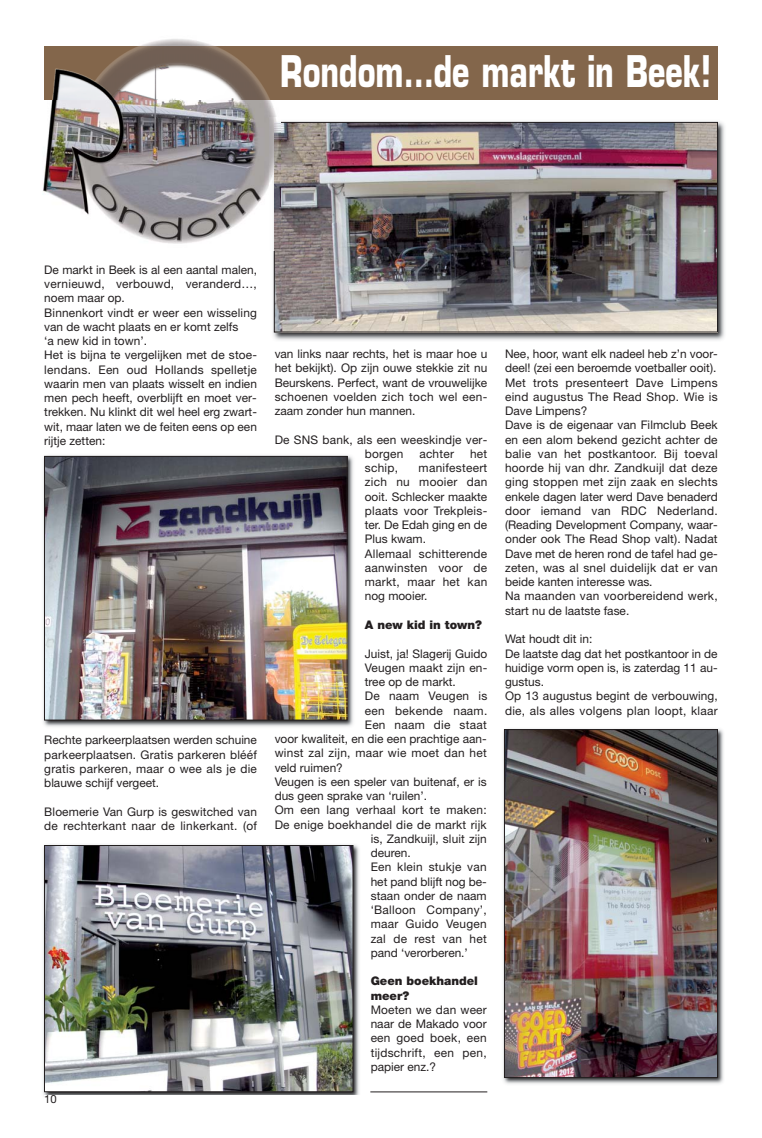
<style>
.page{position:relative;width:762px;height:1138px;background:#fff}
.page>*{position:absolute;margin:0;border:0;box-sizing:border-box;transform-origin:0 0}
.t1{font:700 42.5px "Eurostile";color:#fff;scale:.71 1}
.t2{font:11.88px/14.2px "Helvetica Neue";letter-spacing:.01em;color:#231f20}
.t3{font:900 11.88px/14.2px "Helvetica Neue";color:#231f20}
.t4{font:11.25px "Helvetica Neue";color:#231f20}
</style>
<div class="page">
<hr style="left:370px;top:1091px;width:117px;height:1px;background:#231f20">
<div style="left:44px;top:46px;width:674px;height:53px;background:#83664b"></div>
<img style="left:503px;top:729px;width:221px;height:355px">
<img style="left:506px;top:731px;width:210px;height:344px">
<div style="left:504px;top:729px;width:214px;height:348px;border:1px solid #231f20"></div>
<img style="left:43px;top:455px;width:310px;height:272px">
<img style="left:46px;top:458px;width:299px;height:260px">
<div style="left:44px;top:456px;width:303px;height:264px;border:1px solid #231f20"></div>
<img style="left:43px;top:844px;width:316px;height:251px">
<img style="left:46px;top:847px;width:305px;height:242px">
<div style="left:44px;top:845px;width:309px;height:246px;border:1px solid #231f20"></div>
<img style="left:273px;top:121px;width:452px;height:219px">
<img style="left:276px;top:124px;width:440px;height:206px">
<div style="left:274px;top:122px;width:444px;height:210px;border:1px solid #231f20"></div>
<img style="left:43px;top:39px;width:238px;height:205px">
<img style="left:44px;top:46px;width:237px;height:53px">
<img style="left:269px;top:117px;width:5px;height:133px">
<img style="left:274px;top:123px;width:7px;height:127px">
<svg style="left:274px;top:117px;width:7px;height:6px"></svg>
<h1 class="t1" style="left:280px;top:55px;width:608px">Rondom…de markt in Beek!</h1>
<p class="t2" style="left:44px;top:264px;width:214px">De markt in Beek is al een aantal malen, vernieuwd, verbouwd, veranderd…, noem maar op.<br>Binnenkort vindt er weer een wisseling van de wacht plaats en er komt zelfs<br>‘a new kid in town’.<br>Het is bijna te vergelijken met de stoe&shy;lendans. Een oud Hollands spelletje waarin men van plaats wisselt en indien men pech heeft, overblijft en moet ver&shy;trekken. Nu klinkt dit wel heel erg zwart&shy;wit, maar laten we de feiten eens op een rijtje zetten:</p>
<p class="t2" style="left:44px;top:734px;width:214px;text-align:justify">Rechte parkeerplaatsen werden schuine parkeerplaatsen. Gratis parkeren blééf gratis parkeren, maar o wee als je die blauwe schijf vergeet.</p>
<p class="t2" style="left:44px;top:805px;width:214px">Bloemerie Van Gurp is geswitched van de rechterkant naar de linkerkant. (of</p>
<p class="t4" style="left:44px;top:1095px;width:14px">10</p>
<p class="t2" style="left:275px;top:348px;width:214px;text-align:justify">van links naar rechts, het is maar hoe u het bekijkt). Op zijn ouwe stekkie zit nu Beurskens. Perfect, want de vrouwelijke schoenen voelden zich toch wel een&shy;zaam zonder hun mannen.</p>
<p class="t2" style="left:275px;top:433px;width:214px;text-align:center">De SNS bank, als een weeskindje ver&shy;borgen</p>
<p class="t2" style="left:419px;top:447px;width:36px">achter</p>
<p class="t2" style="left:470px;top:447px;width:19px">het</p>
<p class="t2" style="left:365px;top:462px;width:124px;text-indent:54px">manifesteert zich nu mooier dan ooit. Schlecker maakte plaats voor Trekpleis&shy;ter. De Edah ging en de<br>Plus kwam.<br>Allemaal schitterende aanwinsten voor de markt, maar het kan nog mooier.</p>
<p class="t3" style="left:365px;top:618px;width:119px">A new kid in town?</p>
<p class="t2" style="left:365px;top:647px;width:124px">Juist, ja! Slagerij Guido</p>
<p class="t2" style="left:365px;top:661px;width:124px">Veugen maakt zijn en-</p>
<p class="t2" style="left:365px;top:675px;width:93px">tree op de markt.</p>
<p class="t2" style="left:365px;top:690px;width:124px">De naam Veugen is</p>
<p class="t2" style="left:365px;top:704px;width:124px">een bekende naam.</p>
<p class="t2" style="left:365px;top:718px;width:123px">Een naam die staat</p>
<p class="t2" style="left:275px;top:732px;width:214px">voor kwaliteit, en die een prachtige aan-</p>
<p class="t2" style="left:275px;top:747px;width:214px">winst zal zijn, maar wie moet dan het</p>
<p class="t2" style="left:275px;top:761px;width:70px">veld ruimen?</p>
<p class="t2" style="left:275px;top:775px;width:214px">Veugen is een speler van buitenaf, er is</p>
<p class="t2" style="left:275px;top:789px;width:154px">dus geen sprake van ‘ruilen’.</p>
<p class="t2" style="left:275px;top:804px;width:214px">Om een lang verhaal kort te maken:</p>
<p class="t2" style="left:275px;top:818px;width:214px">De enige boekhandel die de markt rijk</p>
<p class="t2" style="left:371px;top:832px;width:118px">is, Zandkuijl, sluit zijn</p>
<p class="t2" style="left:371px;top:846px;width:42px">deuren.</p>
<p class="t2" style="left:371px;top:861px;width:118px">Een klein stukje van</p>
<p class="t2" style="left:371px;top:875px;width:118px">het pand blijft nog be-</p>
<p class="t2" style="left:371px;top:889px;width:118px">staan onder de naam</p>
<p class="t2" style="left:371px;top:903px;width:118px">‘Balloon Company’,</p>
<p class="t2" style="left:371px;top:918px;width:118px">maar Guido Veugen</p>
<p class="t2" style="left:371px;top:932px;width:118px">zal de rest van het</p>
<p class="t2" style="left:371px;top:946px;width:99px">pand ‘verorberen.’</p>
<p class="t3" style="left:371px;top:975px;width:109px">Geen boekhandel meer?</p>
<p class="t2" style="left:371px;top:1003px;width:118px;text-align:justify">Moeten we dan weer naar de Makado voor een goed boek, een tijdschrift, een pen, papier enz.?</p>
<p class="t2" style="left:365px;top:462px;width:35px">schip,</p>
<p class="t2" style="left:505px;top:348px;width:214px">Nee, hoor, want elk nadeel heb z’n voor&shy;deel! (zei een beroemde voetballer ooit).<br>Met trots presenteert Dave Limpens eind augustus The Read Shop. Wie is Dave Limpens?<br>Dave is de eigenaar van Filmclub Beek en een alom bekend gezicht achter de balie van het postkantoor. Bij toeval hoorde hij van dhr. Zandkuijl dat deze ging stoppen met zijn zaak en slechts enkele dagen later werd Dave benaderd door iemand van RDC Nederland. (Reading Development Company, waar&shy;onder ook The Read Shop valt). Nadat Dave met de heren rond de tafel had ge&shy;zeten, was al snel duidelijk dat er van beide kanten interesse was.<br>Na maanden van voorbereidend werk, start nu de laatste fase.</p>
<p class="t2" style="left:505px;top:633px;width:214px">Wat houdt dit in:<br>De laatste dag dat het postkantoor in de huidige vorm open is, is zaterdag 11 au&shy;gustus.<br>Op 13 augustus begint de verbouwing, die, als alles volgens plan loopt, klaar</p>
</div>
